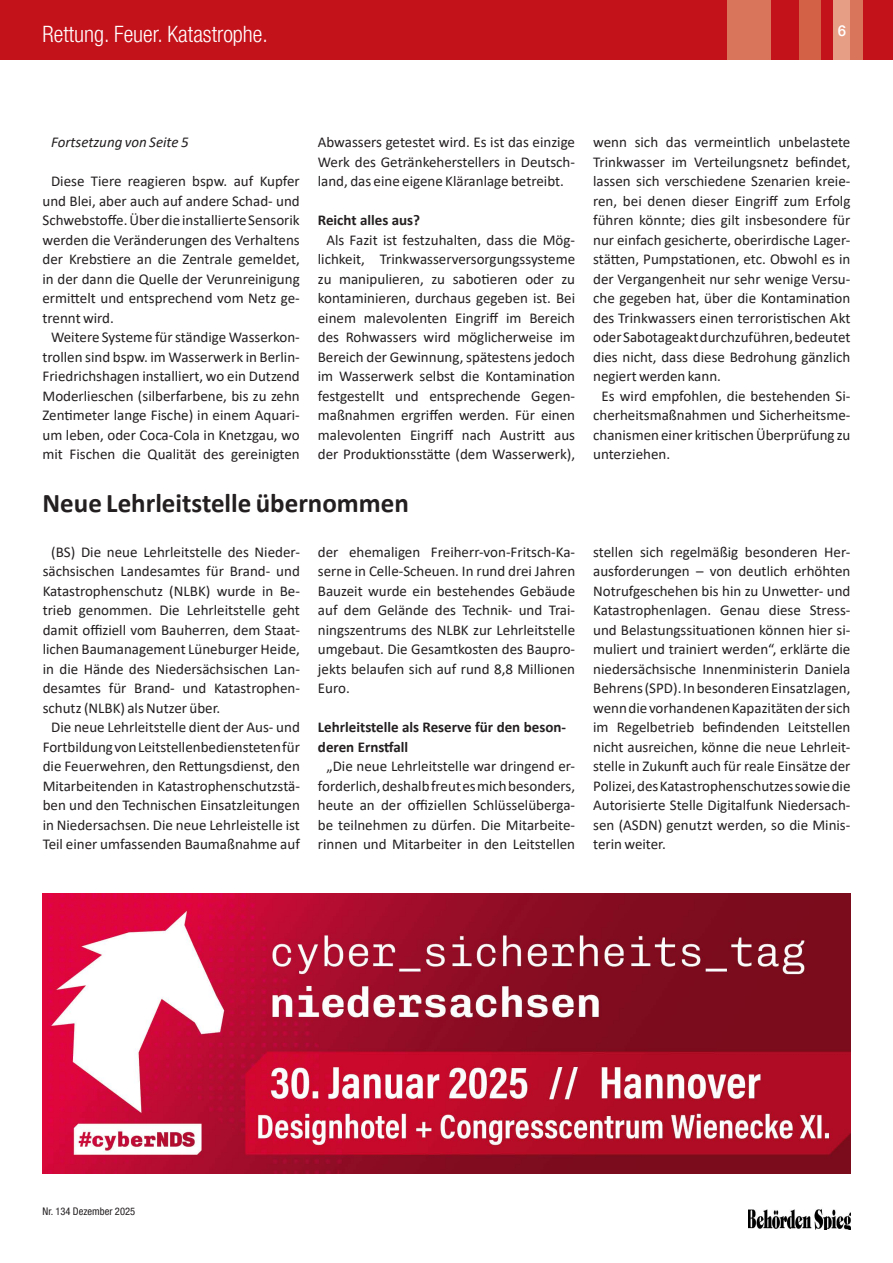
<style>
.page{position:relative;width:893px;height:1263px;background:#fff}
.page>*{position:absolute;margin:0;border:0;box-sizing:border-box;transform-origin:0 0}
.Head_newsletter{font:700 27px "Calibri";color:#231f20}
.t1{font:300 condensed 22.5px "Helvetica Neue LT Pro";color:#fff}
.fliesstext_newsletter{font:15px/19.5px "Calibri";color:#231f20;text-align:justify}
.Zwischenüberschrift{font:700 15px/19.5px "Calibri";color:#231f20}
.fliesstext_newsletter-2{font:italic 15px "Calibri";color:#231f20}
.t2{font:500 15px "Helvetica Neue LT Pro";color:#fff}
.t3{font:condensed 10.5px "Helvetica Neue LT Pro";color:#231f20}
</style>
<div class="page">
<div style="left:0;top:0;width:893px;height:60px;background:#c4121a"></div>
<div style="left:799px;top:0;width:21px;height:60px;background:#d36146"></div>
<div style="left:727px;top:0;width:43px;height:60px;background:#d9755a"></div>
<div style="left:833px;top:0;width:24px;height:60px;background:#e69e85"></div>
<div style="left:850px;top:0;width:13px;height:60px;background:#d9755a"></div>
<img style="left:748px;top:1209px;width:103px;height:21px">
<img style="left:43px;top:893px;width:807px;height:281px">
<h2 class="t1" style="left:43px;top:20px;width:227px">Rettung. Feuer. Katastrophe.</h2>
<p class="t2" style="left:838px;top:22px;width:10px">6</p>
<p class="fliesstext_newsletter-2" style="left:51px;top:132px;width:139px">Fortsetzung von Seite 5</p>
<p class="fliesstext_newsletter" style="left:43px;top:171px;width:259px;text-indent:9px">Diese Tiere reagieren bspw. auf Kupfer und Blei, aber auch auf andere Schad- und Schwebstoffe. Über die installierte Sensorik werden die Veränderungen des Verhaltens der Krebstiere an die Zentrale gemeldet, in der dann die Quelle der Verunreinigung ermittelt und entsprechend vom Netz ge&shy;trennt wird.</p>
<p class="fliesstext_newsletter" style="left:43px;top:327px;width:259px;text-align:center">Weitere Systeme für ständige Wasserkon&shy;trollen sind bspw. im Wasserwerk in Berlin-Friedrichshagen installiert, wo ein Dutzend Moderlieschen (silberfarbene, bis zu zehn Zentimeter lange Fische) in einem Aquari&shy;um leben, oder Coca-Cola in Knetzgau, wo mit Fischen die Qualität des gereinigten</p>
<p class="fliesstext_newsletter" style="left:318px;top:132px;width:259px">Abwassers getestet wird. Es ist das einzige Werk des Getränkeherstellers in Deutsch&shy;land, das eine eigene Kläranlage betreibt.</p>
<p class="Zwischenüberschrift" style="left:318px;top:210px;width:104px">Reicht alles aus?</p>
<p class="fliesstext_newsletter" style="left:318px;top:229px;width:259px;text-align:center">Als Fazit ist festzuhalten, dass die Mög&shy;lichkeit, Trinkwasserversorgungssysteme zu manipulieren, zu sabotieren oder zu kontaminieren, durchaus gegeben ist. Bei einem malevolenten Eingriff im Bereich des Rohwassers wird möglicherweise im Bereich der Gewinnung, spätestens jedoch im Wasserwerk selbst die Kontamination festgestellt und entsprechende Gegen&shy;maßnahmen ergriffen werden. Für einen malevolenten Eingriff nach Austritt aus der Produktionsstätte (dem Wasserwerk),</p>
<p class="Head_newsletter" style="left:43px;top:484px;width:368px">Neue Lehrleitstelle übernommen</p>
<p class="fliesstext_newsletter" style="left:43px;top:541px;width:259px;text-indent:9px">(BS) Die neue Lehrleitstelle des Nieder&shy;sächsischen Landesamtes für Brand- und Katastrophenschutz (NLBK) wurde in Be&shy;trieb genommen. Die Lehrleitstelle geht damit offiziell vom Bauherren, dem Staat&shy;lichen Baumanagement Lüneburger Heide, in die Hände des Niedersächsischen Lan&shy;desamtes für Brand- und Katastrophen&shy;schutz (NLBK) als Nutzer über.</p>
<p class="fliesstext_newsletter" style="left:43px;top:717px;width:259px;text-align:center">Die neue Lehrleitstelle dient der Aus- und Fortbildung von Leitstellenbediensteten für die Feuerwehren, den Rettungsdienst, den Mitarbeitenden in Katastrophenschutzstä&shy;ben und den Technischen Einsatzleitungen in Niedersachsen. Die neue Lehrleistelle ist Teil einer umfassenden Baumaßnahme auf</p>
<p class="fliesstext_newsletter" style="left:318px;top:541px;width:259px">der ehemaligen Freiherr-von-Fritsch-Ka&shy;serne in Celle-Scheuen. In rund drei Jahren Bauzeit wurde ein bestehendes Gebäude auf dem Gelände des Technik- und Trai&shy;ningszentrums des NLBK zur Lehrleitstelle umgebaut. Die Gesamtkosten des Baupro&shy;jekts belaufen sich auf rund 8,8 Millionen Euro.</p>
<p class="Zwischenüberschrift" style="left:318px;top:717px;width:250px">Lehrleitstelle als Reserve für den beson&shy;deren Ernstfall</p>
<p class="fliesstext_newsletter" style="left:318px;top:756px;width:259px;text-align:center">„Die neue Lehrleitstelle war dringend er&shy;forderlich, deshalb freut es mich besonders, heute an der offiziellen Schlüsselüberga&shy;be teilnehmen zu dürfen. Die Mitarbeite&shy;rinnen und Mitarbeiter in den Leitstellen</p>
<p class="fliesstext_newsletter" style="left:593px;top:132px;width:259px">wenn sich das vermeintlich unbelastete Trinkwasser im Verteilungsnetz befindet, lassen sich verschiedene Szenarien kreie&shy;ren, bei denen dieser Eingriff zum Erfolg führen könnte; dies gilt insbesondere für nur einfach gesicherte, oberirdische Lager&shy;stätten, Pumpstationen, etc. Obwohl es in der Vergangenheit nur sehr wenige Versu&shy;che gegeben hat, über die Kontamination des Trinkwassers einen terroristischen Akt oder Sabotageakt durchzuführen, bedeutet dies nicht, dass diese Bedrohung gänzlich negiert werden kann.</p>
<p class="fliesstext_newsletter" style="left:593px;top:385px;width:259px;text-indent:9px">Es wird empfohlen, die bestehenden Si&shy;cherheitsmaßnahmen und Sicherheitsme&shy;chanismen einer kritischen Überprüfung zu unterziehen.</p>
<p class="fliesstext_newsletter" style="left:593px;top:541px;width:259px">stellen sich regelmäßig besonderen Her&shy;ausforderungen – von deutlich erhöhten Notrufgeschehen bis hin zu Unwetter- und Katastrophenlagen. Genau diese Stress&shy;und Belastungssituationen können hier si&shy;muliert und trainiert werden“, erklärte die niedersächsische Innenministerin Daniela Behrens (SPD). In besonderen Einsatzlagen, wenn die vorhandenen Kapazitäten der sich im Regelbetrieb befindenden Leitstellen nicht ausreichen, könne die neue Lehrleit&shy;stelle in Zukunft auch für reale Einsätze der Polizei, des Katastrophenschutzes sowie die Autorisierte Stelle Digitalfunk Niedersach&shy;sen (ASDN) genutzt werden, so die Minis&shy;terin weiter.</p>
<p class="t3" style="left:43px;top:1205px;width:94px">Nr. 134 Dezember 2025</p>
</div>
